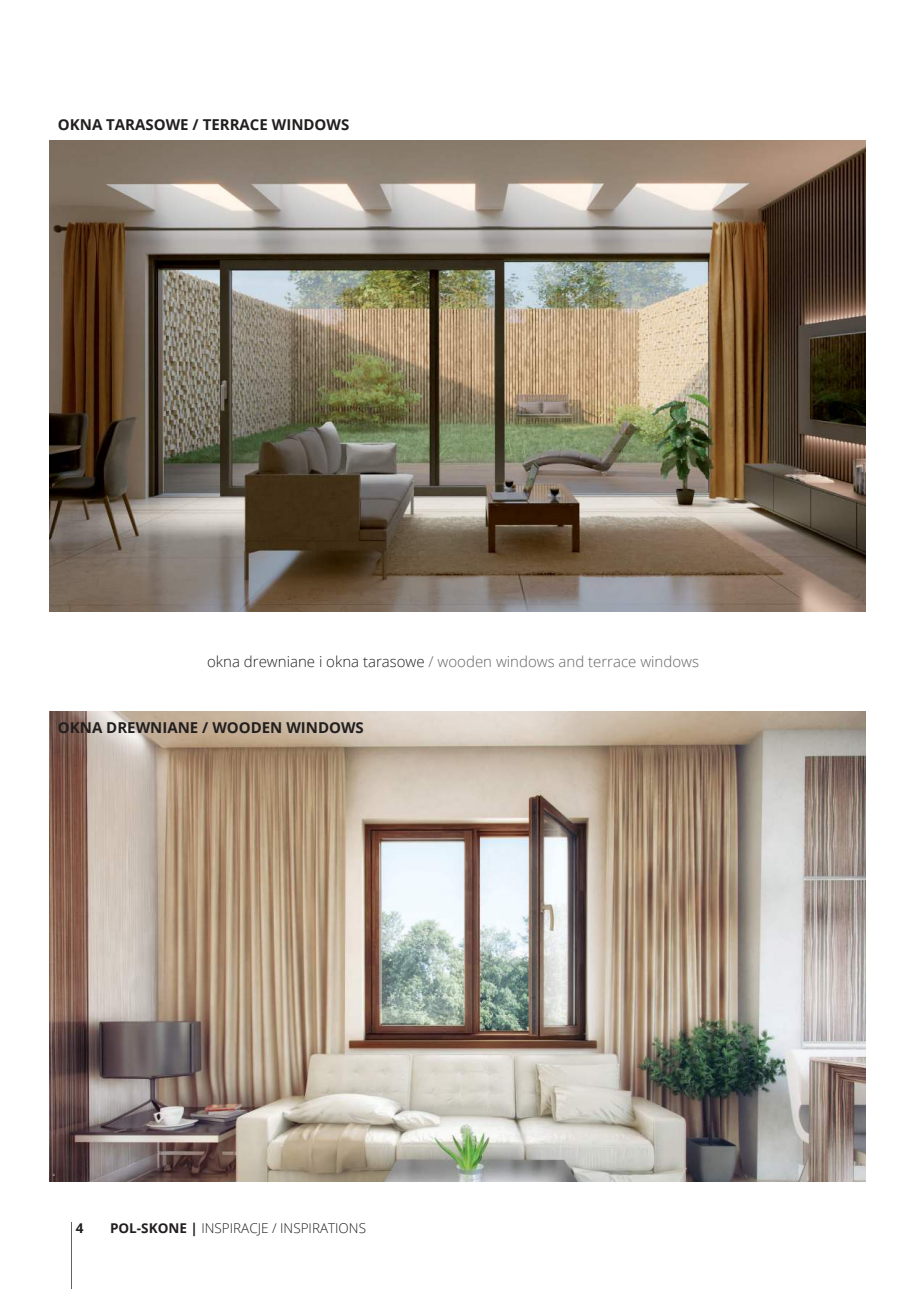
<style>
.page{position:relative;width:919px;height:1289px;background:#fff}
.page>*{position:absolute;margin:0;border:0;box-sizing:border-box;transform-origin:0 0}
.t1{font:300 15px "Open Sans";color:#626366}
.t2{font:700 15px "Open Sans";color:#221f1f}
.t3{font:300 13.5px "Open Sans";color:#221f1f}
.t4{font:700 13.5px "Open Sans";color:#221f1f}
.s1{color:#221f1f}
.s2{font-weight:700}
</style>
<div class="page">
<hr style="left:71px;top:1222px;width:1px;height:66px;background:#626366">
<img style="left:49px;top:140px;width:815px;height:471px">
<img style="left:49px;top:711px;width:815px;height:470px">
<p class="t2" style="left:58px;top:114px;width:293px">OKNA TARASOWE / TERRACE WINDOWS</p>
<p class="t1" style="left:207px;top:651px;width:493px"><span class="s1">okna drewniane i okna tarasowe</span> / wooden windows and terrace windows</p>
<p class="t2" style="left:58px;top:716px;width:307px">OKNA DREWNIANE / WOODEN WINDOWS</p>
<p class="t4" style="left:76px;top:1222px;width:9px">4</p>
<p class="t3" style="left:110px;top:1222px;width:257px"><span class="s2">POL-SKONE |</span> INSPIRACJE / INSPIRATIONS</p>
</div>
